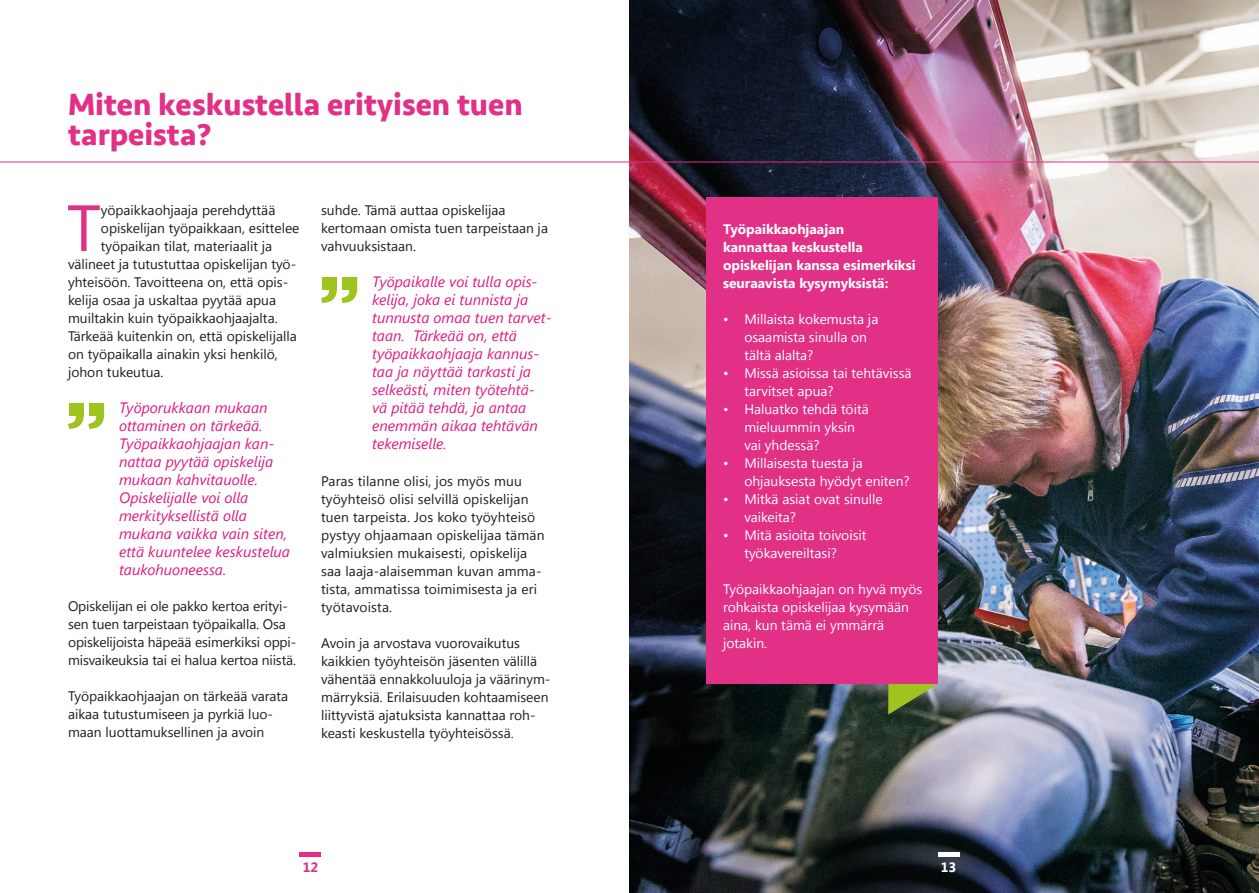
<style>
.page{position:relative;width:1259px;height:893px;background:#fff}
.page>*{position:absolute;margin:0;border:0;box-sizing:border-box;transform-origin:0 0}
.t1{font:65.25px "Segoe UI";color:#e13086}
.t2{font:700 31.5px/30px "Seravek";color:#e13086}
.t3{font:italic 15px/18px "Segoe UI";color:#e01a80}
.t4{font:13.8px/18px "Segoe UI";color:#1d1d1b}
.t5{font:13.8px/18px "Segoe UI";color:#fff}
.t6{font:700 13.8px/18px "Segoe UI";color:#fff}
.t7{font:700 13.5px "Segoe UI";color:#e13086}
.t8{font:700 13.5px "Segoe UI";color:#fff}
</style>
<div class="page">
<hr style="left:300px;top:853px;width:21px;height:4px;background:#e13086">
<img style="left:629px;top:0;width:630px;height:893px">
<img style="left:941px;top:863px;width:14px;height:9px">
<div style="left:706px;top:198px;width:232px;height:486px;background:#e13086"></div>
<hr style="left:0;top:162px;width:1259px;height:1px;background:#e13086">
<svg style="left:888px;top:684px;width:50px;height:31px;background:#738a38"></svg>
<hr style="left:938px;top:853px;width:21px;height:4px;background:#fff">
<svg style="left:68px;top:403px;width:36px;height:26px"></svg>
<div style="left:69px;top:403px;width:15px;height:13px;background:#a0c41f"></div>
<div style="left:90px;top:403px;width:14px;height:13px;background:#a0c41f"></div>
<svg style="left:321px;top:277px;width:36px;height:26px"></svg>
<div style="left:322px;top:277px;width:15px;height:13px;background:#a0c41f"></div>
<div style="left:343px;top:277px;width:14px;height:13px;background:#a0c41f"></div>
<h2 class="t2" style="left:68px;top:89px;width:456px">Miten keskustella erityisen tuen tarpeista?</h2>
<h1 class="t1" style="left:67px;top:183px;width:36px">T</h1>
<p class="t4" style="left:101px;top:200px;width:176px">yöpaikkaohjaaja perehdyttää</p>
<p class="t4" style="left:101px;top:218px;width:200px">opiskelijan työpaikkaan, esittelee</p>
<p class="t4" style="left:101px;top:236px;width:173px">työpaikan tilat, materiaalit ja</p>
<p class="t4" style="left:68px;top:254px;width:230px">välineet ja tutustuttaa opiskelijan työ-</p>
<p class="t4" style="left:68px;top:272px;width:222px">yhteisöön. Tavoitteena on, että opis-</p>
<p class="t4" style="left:68px;top:290px;width:209px">kelija osaa ja uskaltaa pyytää apua</p>
<p class="t4" style="left:68px;top:308px;width:211px">muiltakin kuin työpaikkaohjaajalta.</p>
<p class="t4" style="left:68px;top:326px;width:230px">Tärkeää kuitenkin on, että opiskelijalla</p>
<p class="t4" style="left:68px;top:344px;width:211px">on työpaikalla ainakin yksi henkilö,</p>
<p class="t4" style="left:68px;top:362px;width:97px">johon tukeutua.</p>
<p class="t3" style="left:119px;top:398px;width:172px">Työporukkaan mukaan ottaminen on tärkeää.<br>Työpaikkaohjaajan kan&shy;nattaa pyytää opiskelija mukaan kahvitauolle.<br>Opiskelijalle voi olla merkityksellistä olla mukana vaikka vain siten, että kuuntelee keskustelua taukohuoneessa.</p>
<p class="t4" style="left:68px;top:596px;width:230px">Opiskelijan ei ole pakko kertoa erityi&shy;sen tuen tarpeistaan työpaikalla. Osa opiskelijoista häpeää esimerkiksi oppi&shy;misvaikeuksia tai ei halua kertoa niistä.</p>
<p class="t4" style="left:68px;top:686px;width:222px">Työpaikkaohjaajan on tärkeää varata aikaa tutustumiseen ja pyrkiä luo&shy;maan luottamuksellinen ja avoin</p>
<p class="t4" style="left:321px;top:200px;width:228px">suhde. Tämä auttaa opiskelijaa kertomaan omista tuen tarpeistaan ja vahvuuksistaan.</p>
<p class="t3" style="left:372px;top:272px;width:181px">Työpaikalle voi tulla opis&shy;kelija, joka ei tunnista ja tunnusta omaa tuen tarvet&shy;taan. Tärkeää on, että työpaikkaohjaaja kannus&shy;taa ja näyttää tarkasti ja selkeästi, miten työtehtä&shy;vä pitää tehdä, ja antaa enemmän aikaa tehtävän tekemiselle.</p>
<p class="t4" style="left:321px;top:471px;width:225px">Paras tilanne olisi, jos myös muu työyhteisö olisi selvillä opiskelijan tuen tarpeista. Jos koko työyhteisö pystyy ohjaamaan opiskelijaa tämän valmiuksien mukaisesti, opiskelija saa laaja-alaisemman kuvan amma&shy;tista, ammatissa toimimisesta ja eri työtavoista.</p>
<p class="t4" style="left:321px;top:633px;width:231px">Avoin ja arvostava vuorovaikutus kaikkien työyhteisön jäsenten välillä vähentää ennakkoluuloja ja väärinym&shy;märryksiä. Erilaisuuden kohtaamiseen liittyvistä ajatuksista kannattaa roh&shy;keasti keskustella työyhteisössä.</p>
<p class="t7" style="left:303px;top:858px;width:17px">12</p>
<p class="t6" style="left:723px;top:219px;width:194px">Työpaikkaohjaajan<br>kannattaa keskustella opiskelijan kanssa esimerkiksi seuraavista kysymyksistä:</p>
<p class="t5" style="left:744px;top:309px;width:135px;text-indent:-21px">• Millaista kokemusta ja osaamista sinulla on tältä alalta?</p>
<p class="t5" style="left:744px;top:363px;width:169px;text-indent:-21px">• Missä asioissa tai tehtävissä tarvitset apua?</p>
<p class="t5" style="left:744px;top:399px;width:126px;text-indent:-21px">• Haluatko tehdä töitä mieluummin yksin vai yhdessä?</p>
<p class="t5" style="left:744px;top:453px;width:167px;text-indent:-21px">• Millaisesta tuesta ja ohjauksesta hyödyt eniten?</p>
<p class="t5" style="left:744px;top:489px;width:140px;text-indent:-21px">• Mitkä asiat ovat sinulle vaikeita?</p>
<p class="t5" style="left:744px;top:525px;width:124px;text-indent:-21px">• Mitä asioita toivoisit työkavereiltasi?</p>
<p class="t5" style="left:723px;top:579px;width:201px">Työpaikkaohjaajan on hyvä myös rohkaista opiskelijaa kysymään aina, kun tämä ei ymmärrä jotakin.</p>
<p class="t8" style="left:940px;top:858px;width:17px">13</p>
</div>
